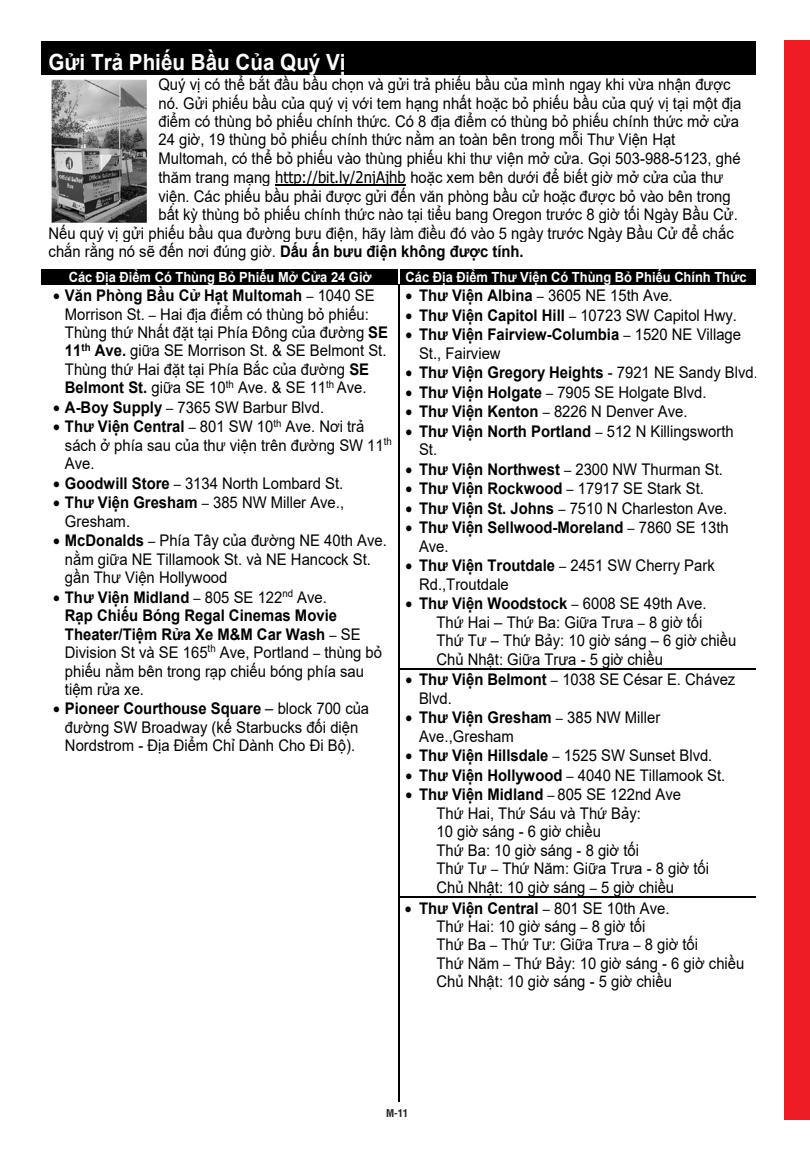
<style>
.page{position:relative;width:810px;height:1161px;background:#fff}
.page>*{position:absolute;margin:0;border:0;box-sizing:border-box;transform-origin:0 0}
.t1{font:700 22.35px "Arial";color:#fff;scale:.92 1}
.t2{font:16.05px/18.5px "Arial";color:#000;scale:.92 1}
.t3{font:700 16.05px/18.5px "Arial";color:#000;scale:.92 1}
.t4{font:700 13.95px "Arial";color:#fff;scale:.92 1}
.t5{font:700 condensed 10.5px "Helvetica";color:#231f20}
.s1{font-family:"Tahoma"}
.s2{font-weight:700}
.s3{font-size:13.95px}
.s4{font-weight:400;font-size:13.95px}
.s5{font-weight:400}
</style>
<div class="page">
<div style="left:49px;top:41px;width:700px;height:34px;background:#000"></div>
<hr style="left:275px;top:185px;width:131px;height:1px;background:#000">
<div style="left:42px;top:269px;width:356px;height:16px;background:#000"></div>
<div style="left:400px;top:269px;width:356px;height:16px;background:#000"></div>
<hr style="left:398px;top:285px;width:2px;height:383px;background:#000">
<hr style="left:400px;top:668px;width:356px;height:1px;background:#000">
<hr style="left:398px;top:669px;width:2px;height:227px;background:#000">
<hr style="left:400px;top:896px;width:356px;height:1px;background:#000">
<hr style="left:398px;top:898px;width:2px;height:204px;background:#000">
<img style="left:52px;top:80px;width:95px;height:142px">
<div style="left:784px;top:40px;width:26px;height:1080px;background:#ee1d23"></div>
<h1 class="t1" style="left:49px;top:47px;width:324px">Gửi Trả Phiếu Bầu Của Quý Vị</h1>
<p class="t2" style="left:158px;top:75px;width:624px">Quý vị có thể bắt đầu bầu chọn và gửi trả phiếu bầu của mình ngay khi vừa nhận được</p>
<p class="t2" style="left:158px;top:94px;width:635px">nó. Gửi phiếu bầu của quý vị với tem hạng nhất hoặc bỏ phiếu bầu của quý vị tại một địa</p>
<p class="t2" style="left:158px;top:112px;width:633px">điểm có thùng bỏ phiếu chính thức. Có 8 địa điểm có thùng bỏ phiếu chính thức mở cửa</p>
<p class="t2" style="left:158px;top:130px;width:563px">24 giờ, 19 thùng bỏ phiếu chính thức nằm an toàn bên trong mỗi Thư Viện Hạt</p>
<p class="t2" style="left:158px;top:149px;width:634px">Multomah, có thể bỏ phiếu vào thùng phiếu khi thư viện mở cửa. Gọi 503-988-5123, ghé</p>
<p class="t2" style="left:158px;top:168px;width:616px">thăm trang mạng <span class="s1">http://bit.ly/2njAjhb</span> hoặc xem bên dưới để biết giờ mở cửa của thư</p>
<p class="t2" style="left:158px;top:187px;width:624px">viện. Các phiếu bầu phải được gửi đến văn phòng bầu cử hoặc được bỏ vào bên trong</p>
<p class="t2" style="left:158px;top:205px;width:631px">bất kỳ thùng bỏ phiếu chính thức nào tại tiểu bang Oregon trước 8 giờ tối Ngày Bầu Cử.</p>
<p class="t2" style="left:49px;top:224px;width:746px">Nếu quý vị gửi phiếu bầu qua đường bưu điện, hãy làm điều đó vào 5 ngày trước Ngày Bầu Cử để chắc</p>
<p class="t2" style="left:49px;top:242px;width:518px">chắn rằng nó sẽ đến nơi đúng giờ. <span class="s2">Dấu ấn bưu điện không được tính.</span></p>
<p class="t4" style="left:69px;top:267px;width:331px">Các Địa Điểm Có Thùng Bỏ Phiếu Mở Cửa 24 Giờ</p>
<p class="t4" style="left:406px;top:267px;width:372px">Các Địa Điểm Thư Viện Có Thùng Bỏ Phiếu Chính Thức</p>
<p class="t2" style="left:65px;top:286px;width:353px;text-indent:-12px">• <span class="s2">Văn Phòng Bầu Cử Hạt Multomah</span> <span class="s3">–</span> 1040 SE Morrison St. <span class="s3">–</span> Hai địa điểm có thùng bỏ phiếu:<br>Thùng thứ Nhất đặt tại Phía Đông của đường <span class="s2">SE 11</span><sup>th</sup> <span class="s2">Ave.</span> giữa SE Morrison St. &amp; SE Belmont St.<br>Thùng thứ Hai đặt tại Phía Bắc của đường <span class="s2">SE Belmont St.</span> giữa SE 10<sup>th</sup> Ave. &amp; SE 11<sup>th</sup> Ave.</p>
<p class="t2" style="left:53px;top:398px;width:296px">• <span class="s2">A-Boy Supply</span> <span class="s3">–</span> 7365 SW Barbur Blvd.</p>
<p class="t2" style="left:65px;top:417px;width:357px;text-indent:-12px">• <span class="s2">Thư Viện Central</span> <span class="s3">–</span> 801 SW 10<sup>th</sup> Ave. Nơi trả sách ở phía sau của thư viện trên đường SW 11<sup>th<br></sup>Ave.</p>
<p class="t2" style="left:53px;top:474px;width:317px">• <span class="s2">Goodwill Store</span> <span class="s3">–</span> 3134 North Lombard St.</p>
<p class="t2" style="left:65px;top:493px;width:305px;text-indent:-12px">• <span class="s2">Thư Viện Gresham</span> <span class="s3">–</span> 385 NW Miller Ave.,<br>Gresham.</p>
<p class="t2" style="left:65px;top:531px;width:351px;text-indent:-12px">• <span class="s2">McDonalds</span> <span class="s3">–</span> Phía Tây của đường NE 40th Ave. nằm giữa NE Tillamook St. và NE Hancock St. gần Thư Viện Hollywood</p>
<p class="t2" style="left:65px;top:588px;width:346px;text-indent:-12px">• <span class="s2">Thư Viện Midland</span> <span class="s3">–</span> 805 SE 122<sup>nd</sup> Ave.<br><span class="s2">Rạp Chiếu Bóng Regal Cinemas Movie Theater/Tiệm Rửa Xe M&amp;M Car Wash</span> <span class="s3">–</span> SE Division St và SE 165<sup>th</sup> Ave, Portland <span class="s3">–</span> thùng bỏ phiếu nằm bên trong rạp chiếu bóng phía sau tiệm rửa xe.</p>
<p class="t2" style="left:53px;top:699px;width:345px;text-align:center">• <span class="s2">Pioneer Courthouse Square</span> – block 700 của đường SW Broadway (kế Starbucks đối diện<br>Nordstrom - Địa Điểm Chỉ Dành Cho Đi Bộ).</p>
<p class="t2" style="left:406px;top:286px;width:292px">• <span class="s2">Thư Viện Albina</span> <span class="s3">–</span> 3605 NE 15th Ave.</p>
<p class="t3" style="left:406px;top:306px;width:362px">• Thư Viện Capitol Hill <span class="s4">–</span> <span class="s5">10723 SW Capitol Hwy.</span></p>
<p class="t2" style="left:419px;top:325px;width:352px;text-indent:-13px">• <span class="s2">Thư Viện Fairview-Columbia</span> <span class="s3">–</span> 1520 NE Village<br>St., Fairview</p>
<p class="t3" style="left:406px;top:363px;width:384px">• Thư Viện Gregory Heights <span class="s5">- 7921 NE Sandy Blvd.</span></p>
<p class="t2" style="left:406px;top:383px;width:329px">• <span class="s2">Thư Viện Holgate</span> <span class="s3">–</span> 7905 SE Holgate Blvd.</p>
<p class="t2" style="left:406px;top:402px;width:308px">• <span class="s2">Thư Viện Kenton</span> <span class="s3">–</span> 8226 N Denver Ave.</p>
<p class="t3" style="left:419px;top:422px;width:343px;text-indent:-13px">• Thư Viện North Portland <span class="s4">–</span> <span class="s5">512 N Killingsworth<br>St.</span></p>
<p class="t3" style="left:406px;top:460px;width:347px">• Thư Viện Northwest <span class="s4">–</span> <span class="s5">2300 NW Thurman St.</span></p>
<p class="t3" style="left:406px;top:480px;width:326px">• Thư Viện Rockwood <span class="s4">–</span> <span class="s5">17917 SE Stark St.</span></p>
<p class="t2" style="left:406px;top:499px;width:351px">• <span class="s2">Thư Viện St. Johns</span> <span class="s3">–</span> 7510 N Charleston Ave.</p>
<p class="t3" style="left:419px;top:519px;width:338px;text-indent:-13px">• Thư Viện Sellwood-Moreland <span class="s4">–</span> <span class="s5">7860 SE 13th<br>Ave.</span></p>
<p class="t2" style="left:419px;top:556px;width:323px;text-indent:-13px">• <span class="s2">Thư Viện Troutdale</span> <span class="s3">–</span> 2451 SW Cherry Park<br>Rd.,Troutdale</p>
<p class="t2" style="left:436px;top:594px;width:327px;text-indent:-31px">• <span class="s2">Thư Viện Woodstock</span> <span class="s3">–</span> 6008 SE 49th Ave.<br>Thứ Hai – Thứ Ba: Giữa Trưa <span class="s3">–</span> 8 giờ tối<br>Thứ Tư – Thứ Bảy: 10 giờ sáng – 6 giờ chiều Chủ Nhật: Giữa Trưa - 5 giờ chiều</p>
<p class="t2" style="left:419px;top:670px;width:345px;text-indent:-13px">• <span class="s2">Thư Viện Belmont</span> <span class="s3">–</span> 1038 SE César E. Chávez<br>Blvd.</p>
<p class="t2" style="left:419px;top:708px;width:264px;text-indent:-13px">• <span class="s2">Thư Viện Gresham</span> <span class="s3">–</span> 385 NW Miller<br>Ave.,Gresham</p>
<p class="t2" style="left:406px;top:746px;width:335px">• <span class="s2">Thư Viện Hillsdale</span> <span class="s3">–</span> 1525 SW Sunset Blvd.</p>
<p class="t2" style="left:406px;top:766px;width:349px">• <span class="s2">Thư Viện Hollywood</span> <span class="s3">–</span> 4040 NE Tillamook St.</p>
<p class="t2" style="left:436px;top:785px;width:298px;text-indent:-31px">• <span class="s2">Thư Viện Midland</span> <span class="s3">–</span> 805 SE 122nd Ave<br>Thứ Hai, Thứ Sáu và Thứ Bảy:<br>10 giờ sáng - 6 giờ chiều<br>Thứ Ba: 10 giờ sáng - 8 giờ tối<br>Thứ Tư <span class="s3">–</span> Thứ Năm: Giữa Trưa - 8 giờ tối<br>Chủ Nhật: 10 giờ sáng <span class="s3">–</span> 5 giờ chiều</p>
<p class="t2" style="left:436px;top:899px;width:336px;text-indent:-32px">• <span class="s2">Thư Viện Central</span> <span class="s3">–</span> 801 SE 10th Ave.<br>Thứ Hai: 10 giờ sáng <span class="s3">–</span> 8 giờ tối<br>Thứ Ba <span class="s3">–</span> Thứ Tư: Giữa Trưa <span class="s3">–</span> 8 giờ tối<br>Thứ Năm <span class="s3">–</span> Thứ Bảy: 10 giờ sáng - 6 giờ chiều Chủ Nhật: 10 giờ sáng - 5 giờ chiều</p>
<p class="t5" style="left:386px;top:1107px;width:24px">M-11</p>
</div>
